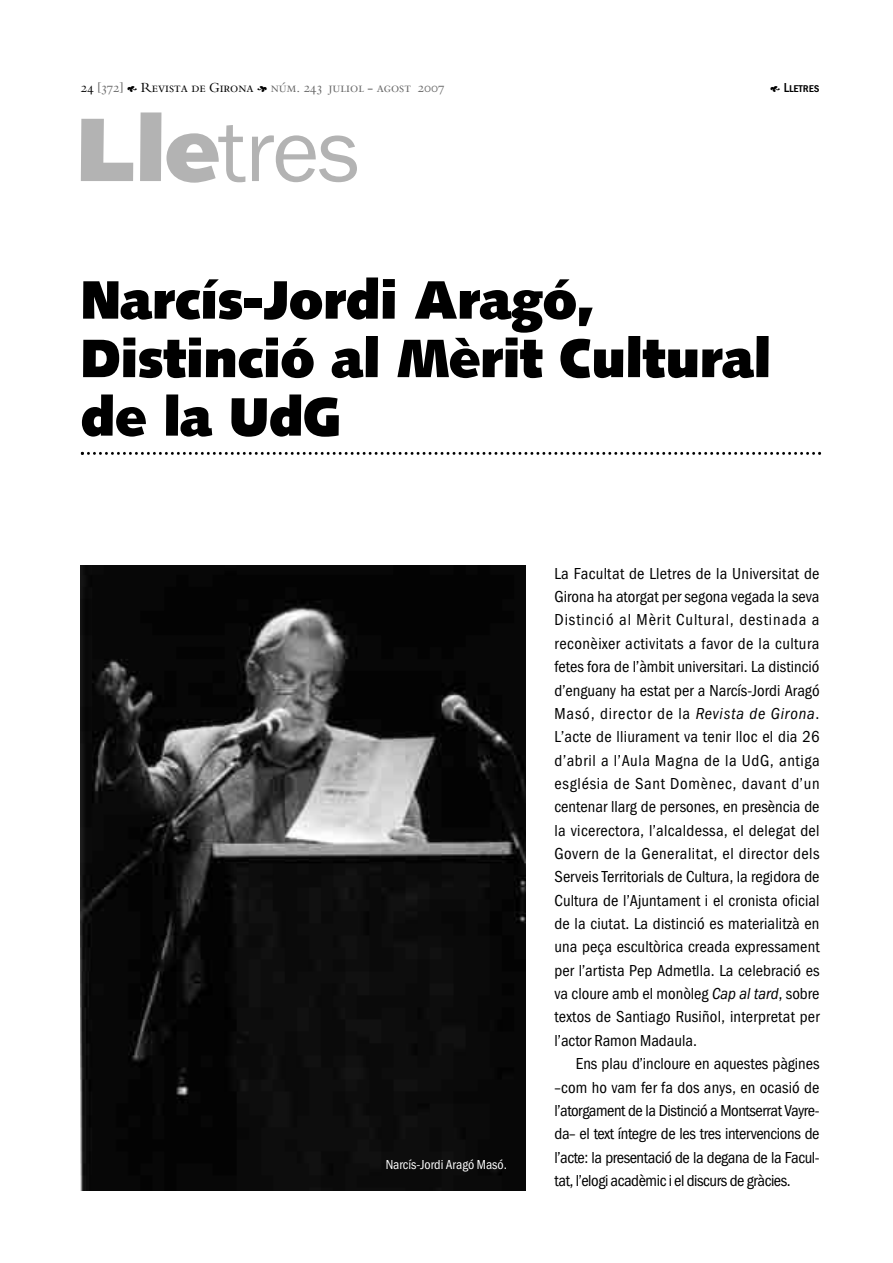
<style>
.page{position:relative;width:893px;height:1263px;background:#fff}
.page>*{position:absolute;margin:0;border:0;box-sizing:border-box;transform-origin:0 0}
.t1{font:90px "Franklin Gothic";color:#b3b3b3}
.t2{font:900 54px/58.5px "Syntax";color:#000;scale:.95 1}
.t3{font:16.5px/23.4px "Franklin Gothic Cond";letter-spacing:-.005em;color:#000;text-align:justify}
.t4{font:13.5px "Bergamo Sm Caps";color:#666}
.t5{font:13.5px "Franklin Gothic Cond";color:#fff}
.t6{font:700 13.5px "Franklin Gothic Cond Sm Caps";letter-spacing:-.01em;color:#000}
.s1{color:#000}
.s2{font-family:"Botanical";color:#000}
.s3{font-family:"Botanical";font-weight:400}
.s4{font-family:"Syntax";font-weight:900}
.s5{font-style:italic}
</style>
<div class="page">
<img style="left:81px;top:565px;width:444px;height:626px">
<svg style="left:81px;top:452px;width:740px;height:3px"></svg>
<p class="t4" style="left:81px;top:80px;width:365px"><span class="s1">24</span> [372] <span class="s2">E</span> <span class="s1">Revista de Girona</span> <span class="s2">F</span> núm. 243 juliol - agost 2007</p>
<p class="t6" style="left:770px;top:80px;width:51px"><span class="s3">E</span> Lletres</p>
<h1 class="t1" style="left:77px;top:121px;width:284px"><span class="s4">Lle</span>tres</h1>
<h2 class="t2" style="left:81px;top:276px;width:728px">Narcís-Jordi Aragó,<br>Distinció al Mèrit Cultural de la UdG</h2>
<p class="t5" style="left:385px;top:1160px;width:123px">Narcís-Jordi Aragó Masó.</p>
<p class="t3" style="left:554px;top:563px;width:266px">La Facultat de Lletres de la Universitat de Girona ha atorgat per segona vegada la seva Distinció al Mèrit Cultural, destinada a reconèixer activitats a favor de la cultura fetes fora de l’àmbit universitari. La distinció d’enguany ha estat per a Narcís-Jordi Aragó Masó, director de la <span class="s5">Revista de Girona</span>.<br>L’acte de lliurament va tenir lloc el dia 26 d’abril a l’Aula Magna de la UdG, antiga església de Sant Domènec, davant d’un centenar llarg de persones, en presència de la vicerectora, l’alcaldessa, el delegat del Govern de la Generalitat, el director dels Serveis Territorials de Cultura, la regidora de Cultura de l’Ajuntament i el cronista oficial de la ciutat. La distinció es materialitzà en una peça escultòrica creada expressament per l’artista Pep Admetlla. La celebració es va cloure amb el monòleg <span class="s5">Cap al tard</span>, sobre textos de Santiago Rusiñol, interpretat per l’actor Ramon Madaula.</p>
<p class="t3" style="left:554px;top:1054px;width:266px;text-indent:21px">Ens plau d’incloure en aquestes pàgines –com ho vam fer fa dos anys, en ocasió de l’atorgament de la Distinció a Montserrat Vayre&shy;da– el text íntegre de les tres intervencions de l’acte: la presentació de la degana de la Facul&shy;tat, l’elogi acadèmic i el discurs de gràcies.</p>
</div>
